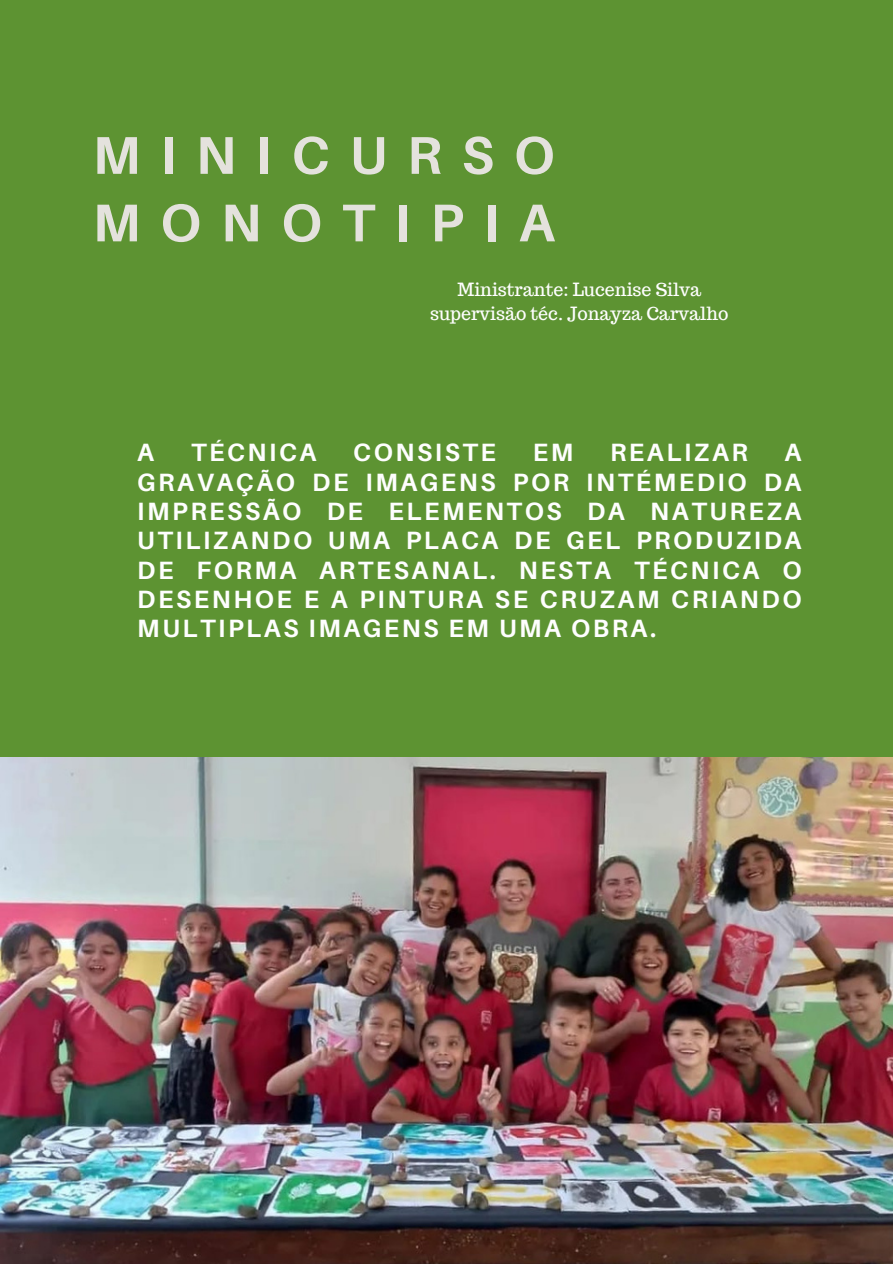
<style>
.page{position:relative;width:893px;height:1264px;background:#fff}
.page>*{position:absolute;margin:0;border:0;box-sizing:border-box;transform-origin:0 0}
.t1{font:700 53.1px "Aileron";letter-spacing:.375em;color:#e4e2dd}
.t2{font:700 25.05px/29.2px "Aileron";letter-spacing:.1em;color:#fefefe;text-align:justify}
.t3{font:17.85px "Trocchi";color:#fefefe}
</style>
<div class="page">
<div style="left:0;top:0;width:892px;height:1263px;background:#5d9332"></div>
<img style="left:0;top:757px;width:892px;height:505px">
<p class="t1" style="left:93px;top:122px;width:463px">MINICURSO</p>
<p class="t1" style="left:93px;top:190px;width:463px">MONOTIPIA</p>
<p class="t3" style="left:457px;top:277px;width:245px">Ministrante: Lucenise Silva</p>
<p class="t3" style="left:430px;top:302px;width:300px">supervisão téc. Jonayza Carvalho</p>
<p class="t2" style="left:137px;top:437px;width:18px">A</p>
<p class="t2" style="left:191px;top:437px;width:127px">TÉCNICA</p>
<p class="t2" style="left:353px;top:437px;width:144px">CONSISTE</p>
<p class="t2" style="left:533px;top:437px;width:42px">EM</p>
<p class="t2" style="left:610px;top:437px;width:139px">REALIZAR</p>
<p class="t2" style="left:137px;top:437px;width:665px;text-indent:647px">A GRAVAÇÃO DE IMAGENS POR INTÉMEDIO DA IMPRESSÃO DE ELEMENTOS DA NATUREZA UTILIZANDO UMA PLACA DE GEL PRODUZIDA DE FORMA ARTESANAL. NESTA TÉCNICA O DESENHOE E A PINTURA SE CRUZAM CRIANDO MULTIPLAS IMAGENS EM UMA OBRA.</p>
</div>
